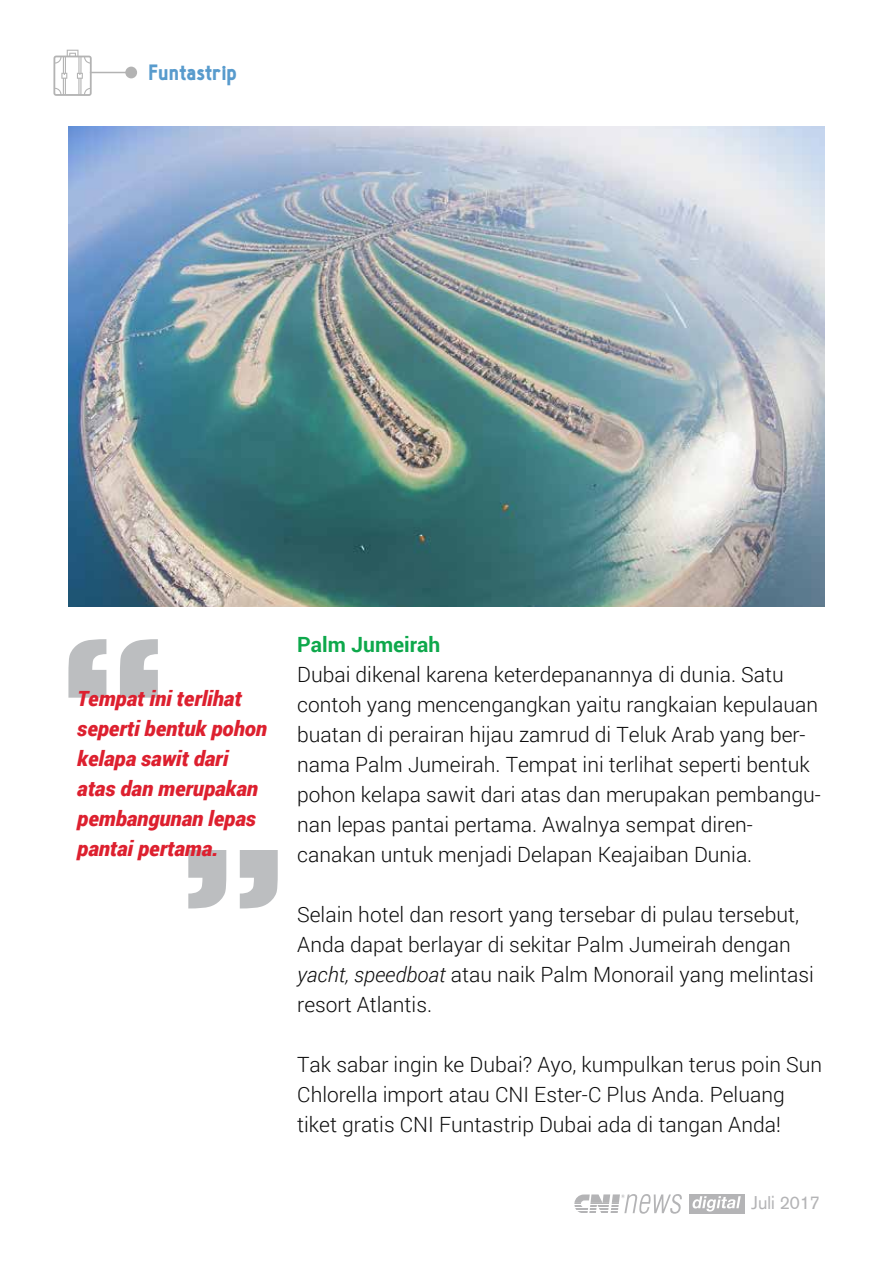
<style>
.page{position:relative;width:893px;height:1263px;background:#fff}
.page>*{position:absolute;margin:0;border:0;box-sizing:border-box;transform-origin:0 0}
.t1{font:900 21.75px "Hallosans";color:#589bcd}
.t2{font:300 21px/30px "Roboto";color:#0d0d0d}
.t3{font:italic 900 21px/30px "Roboto";color:#dd202f}
.t4{font:700 21px "Roboto";color:#0da84b}
.t5{font:18px "Akzidenz Grotesk CE";color:#b4b4b6}
.s1{font-style:italic}
</style>
<div class="page">
<div style="left:125px;top:67px;width:12px;height:11px;background:#b3b3b3;border-radius:50%"></div>
<hr style="left:90px;top:72px;width:40px;height:1px;background:#b3b3b3">
<svg style="left:53px;top:50px;width:39px;height:46px"></svg>
<svg style="left:68px;top:639px;width:90px;height:59px"></svg>
<svg style="left:188px;top:850px;width:90px;height:58px"></svg>
<img style="left:68px;top:127px;width:757px;height:479px">
<div style="left:689px;top:1194px;width:55px;height:19px;background:#b4b4b6"></div>
<svg style="left:692px;top:1196px;width:49px;height:15px"></svg>
<svg style="left:574px;top:1194px;width:108px;height:20px"></svg>
<p class="t1" style="left:149px;top:60px;width:90px">Funtastrip</p>
<p class="t3" style="left:77px;top:683px;width:191px">Tempat ini terlihat seperti bentuk pohon kelapa sawit dari atas dan merupakan pembangunan lepas pantai pertama.</p>
<p class="t4" style="left:297px;top:630px;width:145px">Palm Jumeirah</p>
<p class="t2" style="left:297px;top:659px;width:525px">Dubai dikenal karena keterdepanannya di dunia. Satu contoh yang mencengangkan yaitu rangkaian kepulauan buatan di perairan hijau zamrud di Teluk Arab yang ber&shy;nama Palm Jumeirah. Tempat ini terlihat seperti bentuk pohon kelapa sawit dari atas dan merupakan pembangu&shy;nan lepas pantai pertama. Awalnya sempat diren&shy;canakan untuk menjadi Delapan Keajaiban Dunia.</p>
<p class="t2" style="left:297px;top:899px;width:518px">Selain hotel dan resort yang tersebar di pulau tersebut, Anda dapat berlayar di sekitar Palm Jumeirah dengan <span class="s1">yacht, speedboat</span> atau naik Palm Monorail yang melintasi resort Atlantis.</p>
<p class="t2" style="left:297px;top:1049px;width:526px">Tak sabar ingin ke Dubai? Ayo, kumpulkan terus poin Sun<br>Chlorella import atau CNI Ester-C Plus Anda. Peluang tiket gratis CNI Funtastrip Dubai ada di tangan Anda!</p>
<p class="t5" style="left:751px;top:1191px;width:70px">Juli 2017</p>
</div>
